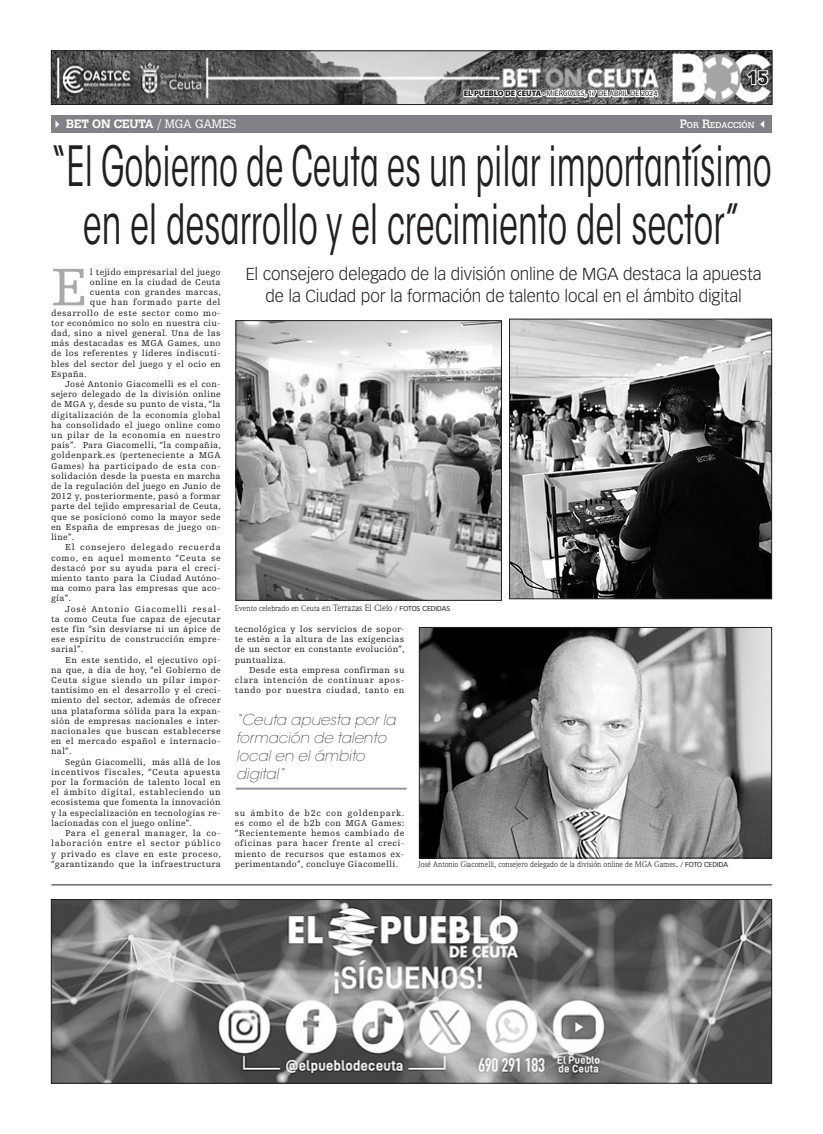
<style>
.page{position:relative;width:823px;height:1134px;background:#fff}
.page>*{position:absolute;margin:0;border:0;box-sizing:border-box;transform-origin:0 0}
._00_Texto_Capit{font:56px "Egyptienne FLT Std";color:#a8a9ad}
._00_TIT-Repor{font:condensed 55px/58px "ITC Avant Garde Std";color:#231f20;text-align:center;scale:.7 1}
.D_00_NUMERO_DERECHA{font:900 18px "Vectora LT Std";color:#231f20}
._00_SUB-Repor{font:300 17px/22px "Vectora LT Std";letter-spacing:-.005em;color:#231f20;text-align:center}
._06_Sumario_Repor{font:italic 200 15px/18px "ITC Avant Garde Std";color:#231f20}
._00_CINTILLO_2{font:700 12px "Calvert MT Std";letter-spacing:-.01em;color:#fff}
._00_Texto_2{font:9px/10.2px "Egyptienne FLT Std";letter-spacing:.025em;color:#231f20;text-align:justify}
._00_Texto_Capit-2{font:9px "Egyptienne FLT Std";letter-spacing:.025em;color:#231f20}
._00_Texto_Capit-3{font:9px "Egyptienne FLT Std";letter-spacing:.05em;color:#231f20}
._00_Texto_Capit-4{font:9px "Egyptienne FLT Std";letter-spacing:.06em;color:#231f20}
._00_CINTILLO_2-2{font:8.4px "Calvert MT Std";letter-spacing:-.015em;color:#fff}
._07_Pie_de_foto{font:8px "Weidemann Std";color:#231f20}
._10_EL_PUEBLO_DE_CEU{font:8px "Myriad Pro";color:#231f20}
.s1{font-weight:900}
.s2{font-weight:300}
.s3{font-size:12px}
.s4{font-size:9px}
.s5{font-family:"Vectora LT Std";font-size:7px}
</style>
<div class="page">
<svg style="left:236px;top:788px;width:171px;height:2px"></svg>
<img style="left:237px;top:322px;width:262px;height:277px">
<div style="left:235px;top:320px;width:266px;height:281px;border:1px solid #231f20"></div>
<svg style="left:235px;top:588px;width:217px;height:86px"></svg>
<div style="left:51px;top:116px;width:720px;height:17px;background:#808285"></div>
<img style="left:511px;top:321px;width:258px;height:276px">
<div style="left:509px;top:319px;width:262px;height:280px;border:1px solid #231f20"></div>
<img style="left:421px;top:629px;width:348px;height:227px">
<svg style="left:416px;top:810px;width:314px;height:76px"></svg>
<hr style="left:51px;top:884px;width:720px;height:1px;background:#231f20">
<img style="left:53px;top:901px;width:716px;height:180px">
<div style="left:51px;top:899px;width:720px;height:184px;border:1px solid #231f20"></div>
<img style="left:53px;top:53px;width:717px;height:50px">
<div style="left:51px;top:51px;width:721px;height:54px;border:1px solid #231f20"></div>
<svg style="left:744px;top:69px;width:24px;height:17px"></svg>
<svg style="left:462px;top:74px;width:197px;height:31px"></svg>
<p class="_10_EL_PUEBLO_DE_CEU" style="left:463px;top:89px;width:195px"><span class="s1">EL PUEBLO DE CEUTA ·</span> MIÉRCOLES, 17 DE ABRIL DE 2024</p>
<p class="D_00_NUMERO_DERECHA" style="left:746px;top:66px;width:23px">15</p>
<p class="_00_CINTILLO_2" style="left:51px;top:117px;width:187px">✔ BET ON CEUTA <span class="s2">/ MGA GAMES</span></p>
<p class="_00_CINTILLO_2-2" style="left:679px;top:121px;width:91px"><span class="s3">P</span>OR <span class="s3">R</span>EDACCIÓN ✓</p>
<p class="_00_TIT-Repor" style="left:51px;top:138px;width:1030px">“El Gobierno de Ceuta es un pilar importantísimo en el desarrollo y el crecimiento del sector”</p>
<p class="_00_Texto_Capit" style="left:51px;top:256px;width:39px">E</p>
<p class="_00_Texto_Capit-2" style="left:90px;top:267px;width:132px">l tejido empresarial del juego</p>
<p class="_00_Texto_Capit-2" style="left:90px;top:277px;width:132px">online en la ciudad de Ceuta</p>
<p class="_00_Texto_Capit-2" style="left:90px;top:287px;width:133px">cuenta con grandes marcas,</p>
<p class="_00_Texto_Capit-4" style="left:90px;top:297px;width:132px">que han formado parte del</p>
<p class="_00_Texto_Capit-3" style="left:51px;top:308px;width:171px">desarrollo de este sector como mo-</p>
<p class="_00_Texto_Capit-2" style="left:51px;top:318px;width:171px">tor económico no solo en nuestra ciu-</p>
<p class="_00_Texto_Capit-2" style="left:51px;top:328px;width:171px">dad, sino a nivel general. Una de las</p>
<p class="_00_Texto_Capit-2" style="left:51px;top:338px;width:171px">más destacadas es MGA Games, uno</p>
<p class="_00_Texto_Capit-2" style="left:51px;top:348px;width:171px">de los referentes y líderes indiscuti-</p>
<p class="_00_Texto_Capit-2" style="left:51px;top:359px;width:171px">bles del sector del juego y el ocio en</p>
<p class="_00_Texto_Capit-2" style="left:51px;top:369px;width:37px">España.</p>
<p class="_00_Texto_2" style="left:51px;top:379px;width:171px;text-indent:14px">José Antonio Giacomelli es el con&shy;sejero delegado de la división online de MGA y, desde su punto de vista, “la digitalización de la economía global ha consolidado el juego online como un pilar de la economía en nuestro país”. Para Giacomelli, “la compañía, goldenpark.es (perteneciente a MGA Games) ha participado de esta con&shy;solidación desde la puesta en marcha de la regulación del juego en Junio de 2012 y, posteriormente, pasó a formar parte del tejido empresarial de Ceuta, que se posicionó como la mayor sede en España de empresas de juego on&shy;line”.</p>
<p class="_00_Texto_2" style="left:51px;top:542px;width:171px;text-indent:14px">El consejero delegado recuerda como, en aquel momento “Ceuta se destacó por su ayuda para el creci&shy;miento tanto para la Ciudad Autóno&shy;ma como para las empresas que aco&shy;gía”.</p>
<p class="_00_Texto_2" style="left:51px;top:604px;width:171px;text-indent:14px">José Antonio Giacomelli resal&shy;ta como Ceuta fue capaz de ejecutar este fin “sin desviarse ni un ápice de ese espíritu de construcción empre&shy;sarial”.</p>
<p class="_00_Texto_2" style="left:51px;top:655px;width:171px;text-indent:14px">En este sentido, el ejecutivo opi&shy;na que, a día de hoy, “el Gobierno de Ceuta sigue siendo un pilar impor&shy;tantísimo en el desarrollo y el creci&shy;miento del sector, además de ofrecer una plataforma sólida para la expan&shy;sión de empresas nacionales e inter&shy;nacionales que buscan establecerse en el mercado español e internacio&shy;nal”.</p>
<p class="_00_Texto_2" style="left:51px;top:757px;width:171px;text-indent:14px">Según Giacomelli, más allá de los incentivos fiscales, “Ceuta apuesta por la formación de talento local en el ámbito digital, estableciendo un ecosistema que fomenta la innovación y la especialización en tecnologías re&shy;lacionadas con el juego online”.</p>
<p class="_00_Texto_2" style="left:51px;top:828px;width:171px;text-indent:14px">Para el general manager, la co&shy;laboración entre el sector público y privado es clave en este proceso, “garantizando que la infraestructura</p>
<p class="_00_SUB-Repor" style="left:245px;top:263px;width:517px">El consejero delegado de la división online de MGA destaca la apuesta de la Ciudad por la formación de talento local en el ámbito digital</p>
<p class="_07_Pie_de_foto" style="left:235px;top:603px;width:217px">Evento celebrado en Ceuta <span class="s4">en Terrazas El Cielo</span> <span class="s5">/ FOTOS CEDIDAS</span></p>
<p class="_00_Texto_2" style="left:235px;top:624px;width:171px">tecnológica y los servicios de sopor&shy;te estén a la altura de las exigencias de un sector en constante evolución”, puntualiza.</p>
<p class="_00_Texto_2" style="left:235px;top:665px;width:171px;text-indent:14px">Desde esta empresa confirman su clara intención de continuar apos&shy;tando por nuestra ciudad, tanto en</p>
<p class="_06_Sumario_Repor" style="left:236px;top:711px;width:161px">“Ceuta apuesta por la formación de talento local en el ámbito digital”</p>
<p class="_00_Texto_2" style="left:235px;top:808px;width:171px">su ámbito de b2c con goldenpark. es como el de b2b con MGA Games: “Recientemente hemos cambiado de oficinas para hacer frente al creci&shy;miento de recursos que estamos ex&shy;perimentando”, concluye Giacomelli.</p>
<p class="_07_Pie_de_foto" style="left:418px;top:860px;width:311px">José Antonio Giacomelli, consejero delegado de la división online de MGA Games<span class="s4">.</span> <span class="s5">/ FOTO CEDIDA</span></p>
</div>
